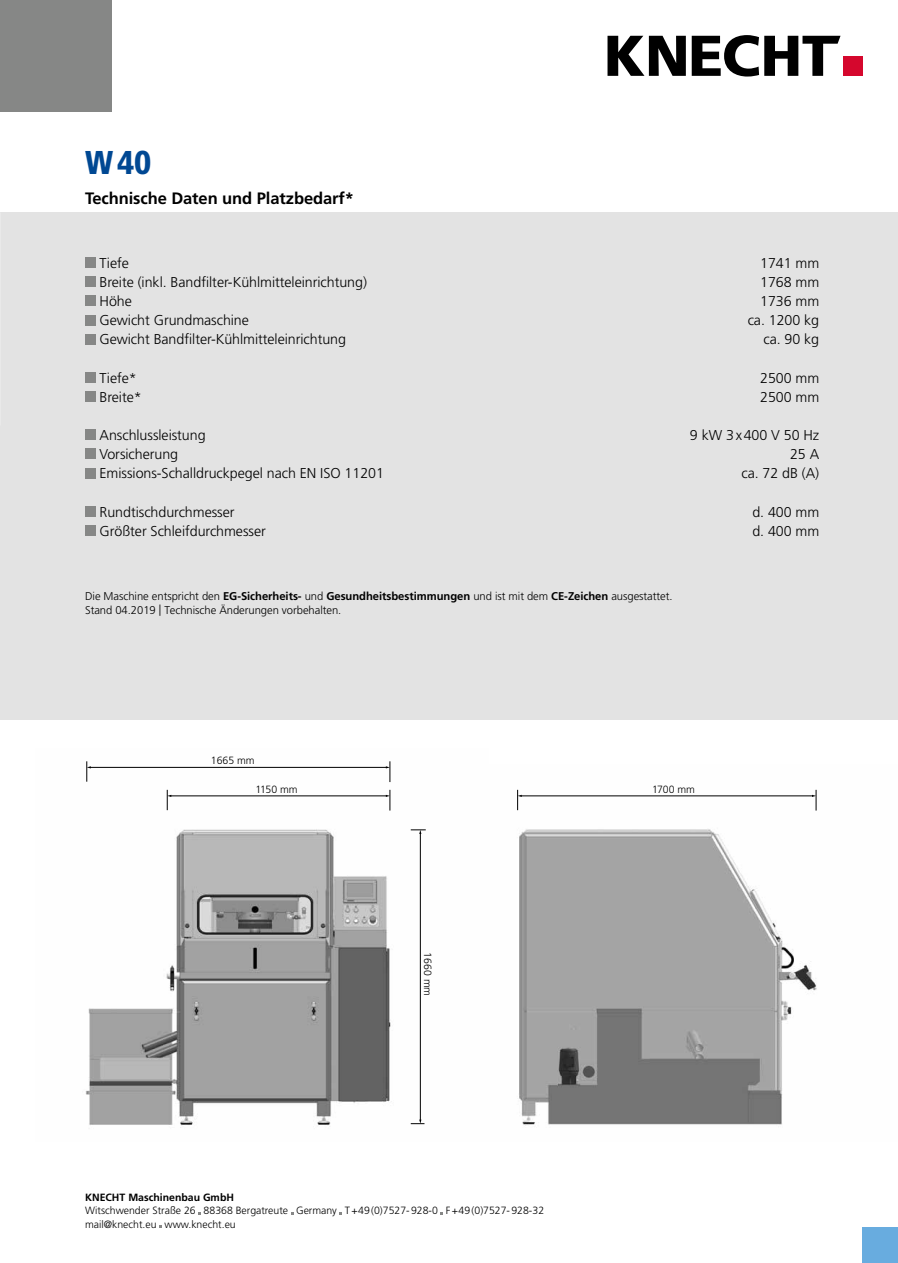
<style>
.page{position:relative;width:898px;height:1263px;background:#fff}
.page>*{position:absolute;margin:0;border:0;box-sizing:border-box;transform-origin:0 0}
.t1{font:900 condensed 33px "Frutiger LT";color:#004893}
.t2{font:700 16.5px "Frutiger LT";letter-spacing:-.005em;color:#000}
.t3{font:300 14.25px "Frutiger LT";letter-spacing:-.005em;color:#000}
.t4{font:300 11.25px/14.9px "Frutiger LT";letter-spacing:-.005em;color:#000}
.t5{font:300 10.5px/13.5px "Frutiger LT";color:#000}
.t6{font:700 10.5px "Frutiger LT";color:#000}
.s1{font-weight:700}
</style>
<div class="page">
<div style="left:0;top:213px;width:897px;height:507px;background:#e3e3e3"></div>
<div style="left:0;top:0;width:112px;height:112px;background:#868786"></div>
<div style="left:862px;top:1228px;width:35px;height:35px;background:#68acdf"></div>
<svg style="left:607px;top:36px;width:78px;height:40px"></svg>
<svg style="left:691px;top:35px;width:67px;height:42px"></svg>
<svg style="left:764px;top:36px;width:76px;height:40px"></svg>
<div style="left:843px;top:57px;width:19px;height:19px;background:#d5072d"></div>
<img style="left:85px;top:761px;width:339px;height:367px">
<hr style="left:420px;top:833px;width:1px;height:287px;background:#000">
<hr style="left:90px;top:767px;width:296px;height:1px;background:#000">
<svg style="left:86px;top:761px;width:5px;height:21px"></svg>
<svg style="left:410px;top:1119px;width:14px;height:5px"></svg>
<svg style="left:410px;top:829px;width:15px;height:5px"></svg>
<svg style="left:385px;top:761px;width:5px;height:21px"></svg>
<hr style="left:170px;top:796px;width:216px;height:1px;background:#000">
<svg style="left:167px;top:790px;width:4px;height:20px"></svg>
<svg style="left:385px;top:790px;width:5px;height:20px"></svg>
<img style="left:517px;top:789px;width:300px;height:337px">
<hr style="left:520px;top:796px;width:292px;height:1px;background:#000">
<svg style="left:517px;top:790px;width:4px;height:20px"></svg>
<svg style="left:811px;top:790px;width:5px;height:20px"></svg>
<div style="left:85px;top:257px;width:11px;height:11px;background:#868786"></div>
<div style="left:85px;top:276px;width:11px;height:11px;background:#868786"></div>
<div style="left:85px;top:296px;width:11px;height:10px;background:#868786"></div>
<div style="left:85px;top:315px;width:11px;height:10px;background:#868786"></div>
<div style="left:85px;top:334px;width:11px;height:10px;background:#868786"></div>
<div style="left:85px;top:372px;width:11px;height:11px;background:#868786"></div>
<div style="left:85px;top:391px;width:11px;height:11px;background:#868786"></div>
<div style="left:85px;top:429px;width:11px;height:11px;background:#868786"></div>
<div style="left:85px;top:449px;width:11px;height:10px;background:#868786"></div>
<div style="left:85px;top:468px;width:11px;height:10px;background:#868786"></div>
<div style="left:85px;top:506px;width:11px;height:11px;background:#868786"></div>
<div style="left:85px;top:525px;width:11px;height:11px;background:#868786"></div>
<h1 class="t1" style="left:85px;top:143px;width:68px">W40</h1>
<p class="t2" style="left:85px;top:189px;width:270px">Technische Daten und Platzbedarf*</p>
<p class="t3" style="left:99px;top:255px;width:31px">Tiefe</p>
<p class="t3" style="left:759px;top:255px;width:61px">1741 mm</p>
<p class="t3" style="left:99px;top:274px;width:269px">Breite (inkl. Bandfilter-Kühlmitteleinrichtung)</p>
<p class="t3" style="left:759px;top:274px;width:61px">1768 mm</p>
<p class="t3" style="left:99px;top:293px;width:34px">Höhe</p>
<p class="t3" style="left:759px;top:293px;width:61px">1736 mm</p>
<p class="t3" style="left:99px;top:312px;width:151px">Gewicht Grundmaschine</p>
<p class="t3" style="left:747px;top:312px;width:73px">ca. 1200 kg</p>
<p class="t3" style="left:99px;top:331px;width:248px">Gewicht Bandfilter-Kühlmitteleinrichtung</p>
<p class="t3" style="left:763px;top:331px;width:57px">ca. 90 kg</p>
<p class="t3" style="left:99px;top:370px;width:39px">Tiefe*</p>
<p class="t3" style="left:759px;top:370px;width:61px">2500 mm</p>
<p class="t3" style="left:99px;top:389px;width:44px">Breite*</p>
<p class="t3" style="left:759px;top:389px;width:61px">2500 mm</p>
<p class="t3" style="left:99px;top:427px;width:107px">Anschlussleistung</p>
<p class="t3" style="left:689px;top:427px;width:131px">9 kW 3x400 V 50 Hz</p>
<p class="t3" style="left:99px;top:446px;width:80px">Vorsicherung</p>
<p class="t3" style="left:789px;top:446px;width:31px">25 A</p>
<p class="t3" style="left:99px;top:465px;width:286px">Emissions-Schalldruckpegel nach EN ISO 11201</p>
<p class="t3" style="left:741px;top:465px;width:79px">ca. 72 dB (A)</p>
<p class="t3" style="left:99px;top:504px;width:136px">Rundtischdurchmesser</p>
<p class="t3" style="left:752px;top:504px;width:68px">d. 400 mm</p>
<p class="t3" style="left:99px;top:523px;width:168px">Größter Schleifdurchmesser</p>
<p class="t3" style="left:752px;top:523px;width:68px">d. 400 mm</p>
<p class="t4" style="left:85px;top:588px;width:588px">Die Maschine entspricht den <span class="s1">EG-Sicherheits-</span> und <span class="s1">Gesundheitsbestimmungen</span> und ist mit dem <span class="s1">CE-Zeichen</span> ausgestattet.<br>Stand 04.2019 | Technische Änderungen vorbehalten.</p>
<p class="t5" style="left:211px;top:754px;width:45px">1665 mm</p>
<p class="t5" style="left:255px;top:782px;width:44px">1150 mm</p>
<p class="t5" style="left:652px;top:782px;width:44px">1700 mm</p>
<p class="t5" style="left:434px;top:952px;width:45px;rotate:90deg">1660 mm</p>
<p class="t6" style="left:85px;top:1191px;width:150px">KNECHT Maschinenbau GmbH</p>
<p class="t5" style="left:85px;top:1204px;width:460px">Witschwender Straße 26 88368 Bergatreute Germany T+49(0)7527-928-0 F+49(0)7527-928-32 mail@knecht.eu www.knecht.eu</p>
</div>
